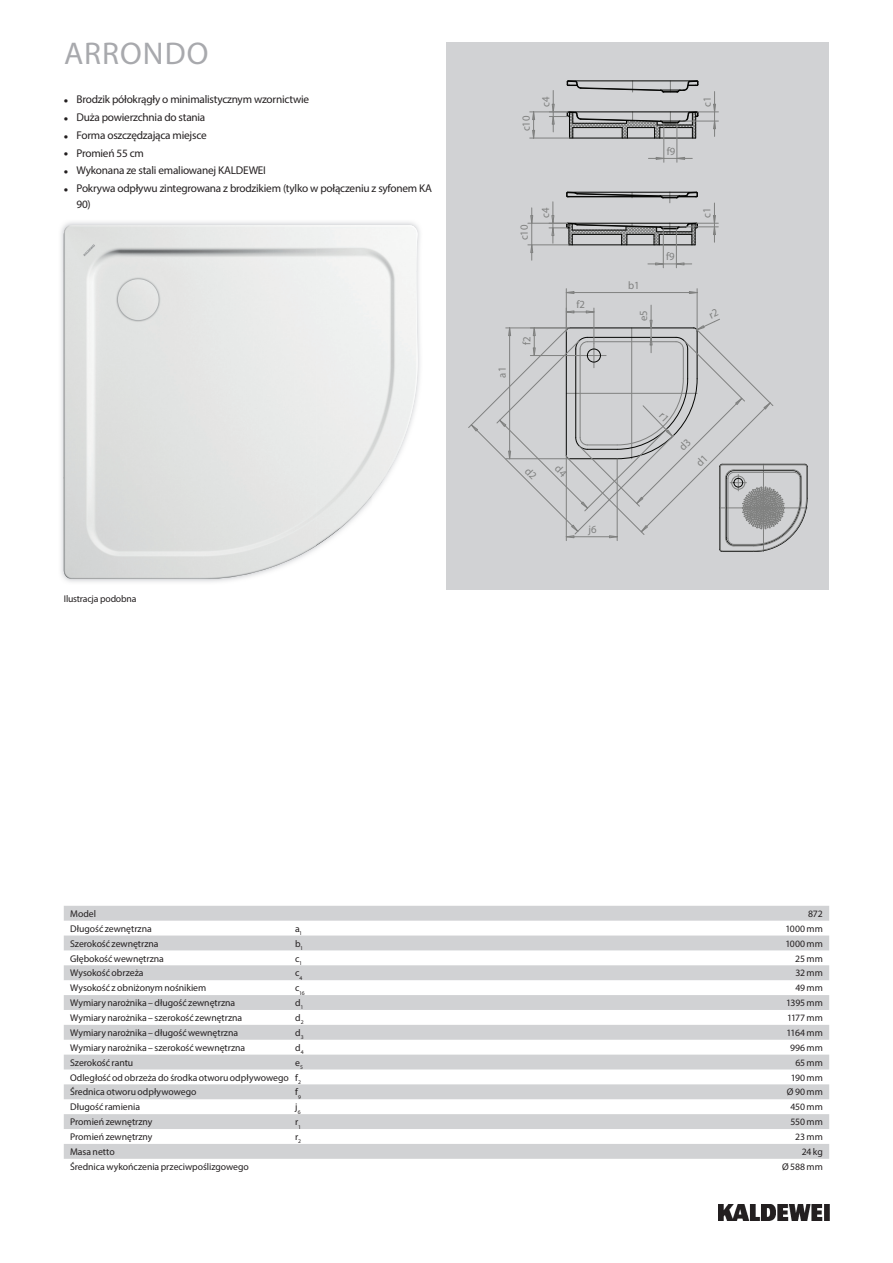
<style>
.page{position:relative;width:893px;height:1263px;background:#fff}
.page>*{position:absolute;margin:0;border:0;box-sizing:border-box;transform-origin:0 0}
.t1{font:31.5px "Myriad Pro";letter-spacing:.035em;color:#a8a9ad}
.t2{font:11.25px/15.8px "Myriad Pro";letter-spacing:-.02em;color:#231f20}
.t3{font:10.95px "Myriad Pro";color:#808180}
.t4{font:9.75px "Myriad Pro";letter-spacing:-.005em;color:#231f20}
.t5{font:5.7px "Myriad Pro";color:#231f20}
.s1{font-size:15.75px}
</style>
<div class="page">
<img style="left:719px;top:1204px;width:110px;height:16px">
<div style="left:446px;top:43px;width:383px;height:547px;background:#d1d2d4"></div>
<svg style="left:530px;top:80px;width:188px;height:82px"></svg>
<svg style="left:528px;top:192px;width:190px;height:76px"></svg>
<img style="left:61px;top:222px;width:359px;height:50px">
<img style="left:61px;top:271px;width:49px;height:311px">
<img style="left:371px;top:271px;width:49px;height:119px">
<img style="left:64px;top:225px;width:253px;height:354px">
<img style="left:316px;top:357px;width:102px;height:172px">
<img style="left:316px;top:528px;width:24px;height:18px">
<svg style="left:64px;top:906px;width:765px;height:253px;fill:#d4d5d7"></svg>
<svg style="left:468px;top:289px;width:340px;height:263px"></svg>
<h1 class="t1" style="left:64px;top:34px;width:146px">ARRONDO</h1>
<p class="t2" style="left:64px;top:91px;width:247px"><span class="s1">•</span> Brodzik półokrągły o minimalistycznym wzornictwie</p>
<p class="t2" style="left:64px;top:109px;width:143px"><span class="s1">•</span> Duża powierzchnia do stania</p>
<p class="t2" style="left:64px;top:127px;width:144px"><span class="s1">•</span> Forma oszczędzająca miejsce</p>
<p class="t2" style="left:64px;top:145px;width:82px"><span class="s1">•</span> Promień 55 cm</p>
<p class="t2" style="left:64px;top:163px;width:204px"><span class="s1">•</span> Wykonana ze stali emaliowanej KALDEWEI</p>
<p class="t2" style="left:77px;top:180px;width:357px;text-indent:-13px"><span class="s1">•</span> Pokrywa odpływu zintegrowana z brodzikiem (tylko w połączeniu z syfonem KA<br>90)</p>
<p class="t4" style="left:64px;top:593px;width:74px">Ilustracja podobna</p>
<p class="t3" style="left:519px;top:131px;width:17px;rotate:-90deg">c10</p>
<p class="t3" style="left:539px;top:107px;width:12px;rotate:-90deg">c4</p>
<p class="t3" style="left:517px;top:240px;width:17px;rotate:-90deg">c10</p>
<p class="t3" style="left:539px;top:218px;width:12px;rotate:-90deg">c4</p>
<p class="t3" style="left:495px;top:378px;width:12px;rotate:-90deg">a1</p>
<p class="t3" style="left:520px;top:345px;width:10px;rotate:-90deg">f2</p>
<p class="t3" style="left:576px;top:298px;width:10px">f2</p>
<p class="t3" style="left:667px;top:144px;width:10px">f9</p>
<p class="t3" style="left:628px;top:278px;width:13px">b1</p>
<p class="t3" style="left:637px;top:321px;width:12px;rotate:-90deg">e5</p>
<p class="t3" style="left:666px;top:250px;width:10px">f9</p>
<p class="t3" style="left:700px;top:107px;width:12px;rotate:-90deg">c1</p>
<p class="t3" style="left:700px;top:218px;width:12px;rotate:-90deg">c1</p>
<p class="t3" style="left:588px;top:522px;width:10px">j6</p>
<p class="t4" style="left:70px;top:907px;width:27px">Model</p>
<p class="t4" style="left:808px;top:907px;width:16px">872</p>
<p class="t4" style="left:70px;top:922px;width:83px">Długość zewnętrzna</p>
<p class="t4" style="left:295px;top:922px;width:8px">a<sub>1</sub></p>
<p class="t4" style="left:785px;top:922px;width:39px">1000 mm</p>
<p class="t4" style="left:70px;top:937px;width:90px">Szerokość zewnętrzna</p>
<p class="t4" style="left:295px;top:937px;width:9px">b<sub>1</sub></p>
<p class="t4" style="left:785px;top:937px;width:39px">1000 mm</p>
<p class="t4" style="left:70px;top:952px;width:95px">Głębokość wewnętrzna</p>
<p class="t4" style="left:295px;top:952px;width:8px">c<sub>1</sub></p>
<p class="t4" style="left:795px;top:952px;width:29px">25 mm</p>
<p class="t4" style="left:70px;top:967px;width:75px">Wysokość obrzeża</p>
<p class="t4" style="left:295px;top:967px;width:9px">c<sub>4</sub></p>
<p class="t4" style="left:795px;top:967px;width:29px">32 mm</p>
<p class="t4" style="left:70px;top:982px;width:138px">Wysokość z obniżonym nośnikiem</p>
<p class="t5" style="left:295px;top:989px;width:11px"><sup>c</sup>16</p>
<p class="t4" style="left:795px;top:982px;width:29px">49 mm</p>
<p class="t4" style="left:70px;top:997px;width:167px">Wymiary narożnika – długość zewnętrzna</p>
<p class="t4" style="left:295px;top:997px;width:9px">d<sub>1</sub></p>
<p class="t4" style="left:786px;top:997px;width:38px">1395 mm</p>
<p class="t4" style="left:70px;top:1012px;width:174px">Wymiary narożnika – szerokość zewnętrzna</p>
<p class="t4" style="left:295px;top:1012px;width:10px">d<sub>2</sub></p>
<p class="t4" style="left:787px;top:1012px;width:37px">1177 mm</p>
<p class="t4" style="left:70px;top:1027px;width:169px">Wymiary narożnika – długość wewnętrzna</p>
<p class="t4" style="left:295px;top:1027px;width:10px">d<sub>3</sub></p>
<p class="t4" style="left:786px;top:1027px;width:38px">1164 mm</p>
<p class="t4" style="left:70px;top:1041px;width:177px">Wymiary narożnika – szerokość wewnętrzna</p>
<p class="t4" style="left:295px;top:1041px;width:10px">d<sub>4</sub></p>
<p class="t4" style="left:790px;top:1041px;width:34px">996 mm</p>
<p class="t4" style="left:70px;top:1056px;width:65px">Szerokość rantu</p>
<p class="t4" style="left:295px;top:1056px;width:9px">e<sub>5</sub></p>
<p class="t4" style="left:795px;top:1056px;width:29px">65 mm</p>
<p class="t4" style="left:70px;top:1071px;width:232px">Odległość od obrzeża do środka otworu odpływowego f<sub>2</sub></p>
<p class="t4" style="left:791px;top:1071px;width:34px">190 mm</p>
<p class="t4" style="left:70px;top:1086px;width:128px">Średnica otworu odpływowego</p>
<p class="t4" style="left:295px;top:1086px;width:7px">f<sub>9</sub></p>
<p class="t4" style="left:787px;top:1086px;width:37px">Ø 90 mm</p>
<p class="t4" style="left:70px;top:1101px;width:71px">Długość ramienia</p>
<p class="t4" style="left:295px;top:1101px;width:7px">j<sub>6</sub></p>
<p class="t4" style="left:790px;top:1101px;width:34px">450 mm</p>
<p class="t4" style="left:70px;top:1116px;width:84px">Promień zewnętrzny</p>
<p class="t4" style="left:295px;top:1116px;width:7px">r<sub>1</sub></p>
<p class="t4" style="left:791px;top:1116px;width:34px">550 mm</p>
<p class="t4" style="left:70px;top:1131px;width:84px">Promień zewnętrzny</p>
<p class="t4" style="left:295px;top:1131px;width:7px">r<sub>2</sub></p>
<p class="t4" style="left:795px;top:1131px;width:29px">23 mm</p>
<p class="t4" style="left:70px;top:1146px;width:46px">Masa netto</p>
<p class="t4" style="left:802px;top:1146px;width:23px">24 kg</p>
<p class="t4" style="left:70px;top:1160px;width:180px">Średnica wykończenia przeciwpoślizgowego</p>
<p class="t4" style="left:782px;top:1160px;width:42px">Ø 588 mm</p>
</div>
